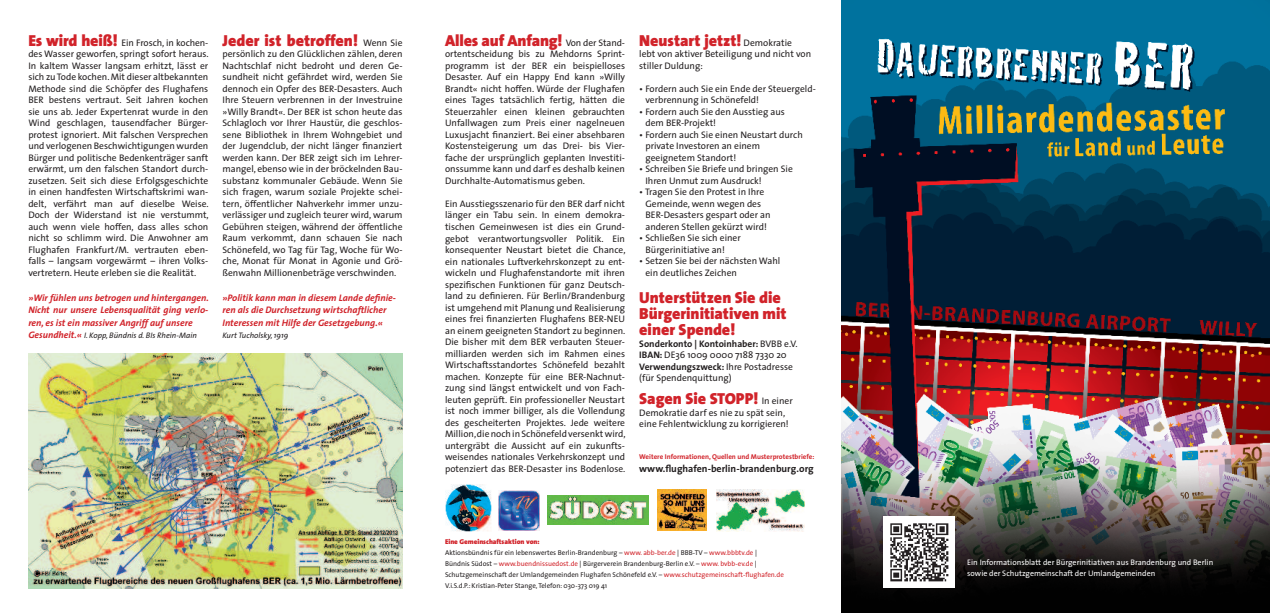
<style>
.page{position:relative;width:1270px;height:613px;background:#fff}
.page>*{position:absolute;margin:0;border:0;box-sizing:border-box;transform-origin:0 0}
.t1{font:900 16px/16px "The Sans";color:#d1232a}
.t2{font:700 10px "The Sans";color:#231f20}
.t3{font:9.5px/11.5px "The Sans";color:#231f20}
.t4{font:italic 700 9.5px/12.5px "The Sans";color:#d1232a;text-align:justify}
.t5{font:8px/11px "The Sans";color:#fff}
.t6{font:italic 8px "The Sans";color:#231f20}
.t7{font:7px/11px "The Sans";color:#231f20}
.t8{font:700 7px "The Sans";color:#d1232a}
.s1{font-weight:900;font-size:16px;color:#d1232a}
.s2{font-weight:700;font-size:9.5px;color:#d1232a}
.s3{font-weight:400;font-size:9.5px;color:#231f20}
.s4{font-weight:700}
.s5{font-weight:900;color:#d1232a}
.s6{color:#d1232a}
</style>
<div class="page">
<img style="left:842px;top:0;width:428px;height:612px">
<img style="left:28px;top:353px;width:374px;height:235px">
<img style="left:445px;top:484px;width:47px;height:47px">
<img style="left:658px;top:489px;width:49px;height:41px">
<div style="left:547px;top:495px;width:101px;height:30px;background:#62ba46"></div>
<img style="left:547px;top:495px;width:100px;height:29px">
<img style="left:716px;top:489px;width:88px;height:42px">
<img style="left:499px;top:490px;width:40px;height:40px">
<img style="left:883px;top:516px;width:71px;height:71px">
<p class="t3" style="left:28px;top:37px;width:182px;text-align:justify"><span class="s1">Es wird heiß!</span> Ein Frosch, in kochen&shy;des Wasser geworfen, springt sofort heraus.<br>In kaltem Wasser langsam erhitzt, lässt er sich zu Tode kochen. Mit dieser altbekannten Methode sind die Schöpfer des Flughafens BER bestens vertraut. Seit Jahren kochen sie uns ab. Jeder Expertenrat wurde in den Wind geschlagen, tausendfacher Bürger&shy;protest ignoriert. Mit falschen Versprechen und verlogenen Beschwichtigungen wurden Bürger und politische Bedenkenträger sanft erwärmt, um den falschen Standort durch&shy;zusetzen. Seit sich diese Erfolgsgeschichte in einen handfesten Wirtschaftskrimi wan&shy;delt, verfährt man auf dieselbe Weise.<br>Doch der Widerstand ist nie verstummt, auch wenn viele hoffen, dass alles schon nicht so schlimm wird. Die Anwohner am Flughafen Frankfurt/M. vertrauten eben&shy;falls – langsam vorgewärmt – ihren Volks&shy;vertretern. Heute erleben sie die Realität.</p>
<p class="t4" style="left:28px;top:292px;width:182px">»Wir fühlen uns betrogen und hintergangen.<br>Nicht nur unsere Lebensqualität ging verlo&shy;ren, es ist ein massiver Angriff auf unsere</p>
<p class="t6" style="left:28px;top:332px;width:170px"><span class="s2">Gesundheit.«</span> I. Kopp, Bündnis d. BIs Rhein-Main</p>
<h1 class="t1" style="left:223px;top:33px;width:182px">Jeder ist betroffen! <span class="s3">Wenn Sie</span></h1>
<p class="t3" style="left:223px;top:49px;width:182px;text-align:justify">persönlich zu den Glücklichen zählen, deren Nachtschlaf nicht bedroht und deren Ge&shy;sundheit nicht gefährdet wird, werden Sie dennoch ein Opfer des BER-Desasters. Auch Ihre Steuern verbrennen in der Investruine »Willy Brandt«. Der BER ist schon heute das Schlagloch vor Ihrer Haustür, die geschlos&shy;sene Bibliothek in Ihrem Wohngebiet und der Jugendclub, der nicht länger i nanziert werden kann. Der BER zeigt sich im Lehrer&shy;mangel, ebenso wie in der bröckelnden Bau&shy;substanz kommunaler Gebäude. Wenn Sie sich fragen, warum soziale Projekte schei&shy;tern, öffentlicher Nahverkehr immer unzu&shy;verlässiger und zugleich teurer wird, warum Gebühren steigen, während der öffentliche Raum verkommt, dann schauen Sie nach Schönefeld, wo Tag für Tag, Woche für Wo&shy;che, Monat für Monat in Agonie und Grö&shy;ßenwahn Millionenbeträge verschwinden.</p>
<p class="t4" style="left:223px;top:292px;width:175px;text-align:left">»Politik kann man in diesem Lande deinie&shy;ren als die Durchsetzung wirtschaftlicher<br>Interessen mit Hilfe der Gesetzgebung.«</p>
<p class="t6" style="left:223px;top:332px;width:67px">Kurt Tucholsky, 1919</p>
<h1 class="t1" style="left:445px;top:34px;width:182px">Alles auf Anfang! <span class="s3">Von der Stand-</span></h1>
<p class="t3" style="left:445px;top:49px;width:182px;text-align:justify">ortentscheidung bis zu Mehdorns Sprint&shy;programm ist der BER ein beispielloses Desaster. Auf ein Happy End kann »Willy Brandt« nicht hoffen. Würde der Flughafen eines Tages tatsächlich fertig, hätten die Steuerzahler einen kleinen gebrauchten Unfallwagen zum Preis einer nagelneuen Luxusjacht i nanziert. Bei einer absehbaren Kostensteigerung um das Drei- bis Vier&shy;fache der ursprünglich geplanten Investiti&shy;onssumme kann und darf es deshalb keinen Durchhalte-Automatismus geben.</p>
<p class="t3" style="left:445px;top:199px;width:182px;text-align:justify">Ein Ausstiegsszenario für den BER darf nicht länger ein Tabu sein. In einem demokra&shy;tischen Gemeinwesen ist dies ein Grund&shy;gebot verantwortungsvoller Politik. Ein konsequenter Neustart bietet die Chance, ein nationales Luftverkehrskonzept zu ent&shy;wickeln und Flughafenstandorte mit ihren speziischen Funktionen für ganz Deutsch&shy;land zu dei nieren. Für Berlin/Brandenburg ist umgehend mit Planung und Realisierung eines frei i nanzierten Flughafens BER-NEU an einem geeigneten Standort zu beginnen.<br>Die bisher mit dem BER verbauten Steuer&shy;milliarden werden sich im Rahmen eines Wirtschaftsstandortes Schönefeld bezahlt machen. Konzepte für eine BER-Nachnut&shy;zung sind längst entwickelt und von Fach&shy;leuten geprüft. Ein professioneller Neustart ist noch immer billiger, als die Vollendung des gescheiterten Projektes. Jede weitere Million, die noch in Schönefeld versenkt wird, untergräbt die Aussicht auf ein zukunfts&shy;weisendes nationales Verkehrskonzept und potenziert das BER-Desaster ins Bodenlose.</p>
<h1 class="t1" style="left:639px;top:33px;width:154px">Neustart jetzt! <span class="s3">Demokratie</span></h1>
<p class="t3" style="left:639px;top:49px;width:173px">lebt von aktiver Beteiligung und nicht von stiller Duldung:</p>
<p class="t3" style="left:645px;top:83px;width:172px;text-indent:-6px">• Fordern auch Sie ein Ende der Steuergeld&shy;verbrennung in Schönefeld!</p>
<p class="t3" style="left:645px;top:106px;width:141px;text-indent:-6px">• Fordern auch Sie den Ausstieg aus dem BER-Projekt!</p>
<p class="t3" style="left:645px;top:129px;width:159px;text-indent:-6px">• Fordern auch Sie einen Neustart durch private Investoren an einem geeignetem Standort!</p>
<p class="t3" style="left:645px;top:164px;width:149px;text-indent:-6px">• Schreiben Sie Briefe und bringen Sie<br>Ihren Unmut zum Ausdruck!</p>
<p class="t3" style="left:645px;top:187px;width:127px;text-indent:-6px">• Tragen Sie den Protest in Ihre<br>Gemeinde, wenn wegen des<br>BER-Desasters gespart oder an anderen Stellen gekürzt wird!</p>
<p class="t3" style="left:645px;top:233px;width:97px;text-indent:-6px">• Schließen Sie sich einer<br>Bürgerinitiative an!</p>
<p class="t3" style="left:645px;top:256px;width:136px;text-indent:-6px">• Setzen Sie bei der nächsten Wahl ein deutliches Zeichen</p>
<h1 class="t1" style="left:639px;top:291px;width:149px">Unterstützen Sie die<br>Bürgerinitiativen mit einer Spende!</h1>
<p class="t3" style="left:639px;top:338px;width:160px"><span class="s4">Sonderkonto | Kontoinhaber:</span> BVBB e.V.<br><span class="s4">IBAN:</span> DE36 1009 0000 7188 7330 20<br><span class="s4">Verwendungszweck:</span> Ihre Postadresse (für Spendenquittung)</p>
<h1 class="t1" style="left:639px;top:392px;width:155px">Sagen Sie STOPP! <span class="s3">In einer</span></h1>
<p class="t3" style="left:639px;top:407px;width:151px">Demokratie darf es nie zu spät sein, eine Fehlentwicklung zu korrigieren!</p>
<p class="t8" style="left:639px;top:453px;width:177px">Weitere Informationen, Quellen und Musterprotestbriefe:</p>
<p class="t2" style="left:639px;top:463px;width:176px">www.lughafen-berlin-brandenburg.org</p>
<p class="t7" style="left:445px;top:536px;width:340px"><span class="s5">Eine Gemeinschaftsaktion von:<br></span>Aktionsbündnis für ein lebenswertes Berlin-Brandenburg – <span class="s6">www. abb-ber.de</span> | BBB-TV – <span class="s6">www.bbbtv.de</span> |<br>Bündnis Südost – <span class="s6">www.buendnissuedost.de</span> | Bürgerverein Brandenburg-Berlin e.V. – <span class="s6">www. bvbb-ev.de</span> | Schutzgemeinschaft der Umlandgemeinden Flughafen Schönefeld e.V. – <span class="s6">www.schutzgemeinschaft-l ughafen.de </span>V.i.S.d.P.: Kristian-Peter Stange, Telefon: 030-373 019 41</p>
<p class="t5" style="left:967px;top:556px;width:248px">Ein Informationsblatt der Bürgerinitiativen aus Brandenburg und Berlin sowie der Schutzgemeinschaft der Umlandgemeinden</p>
</div>
